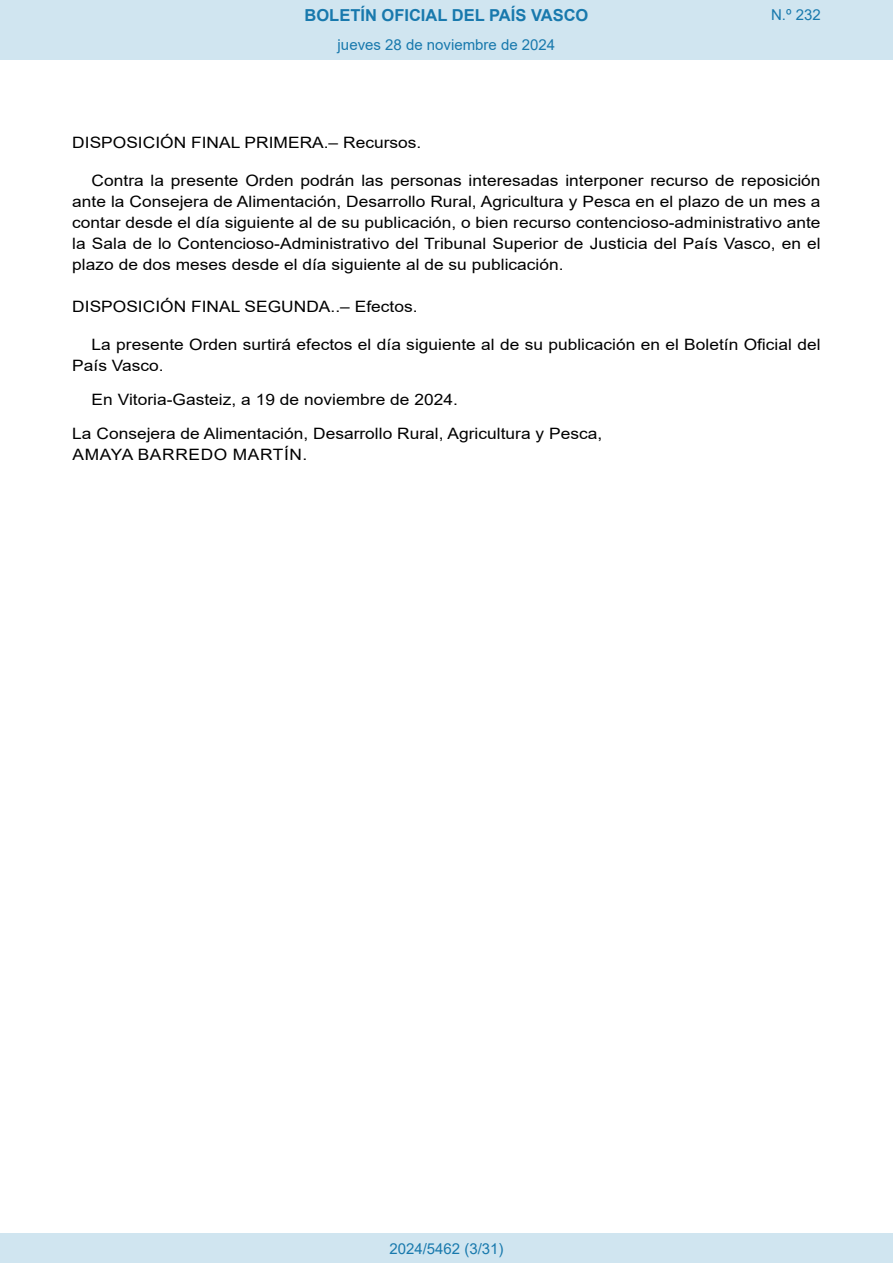
<style>
.page{position:relative;width:893px;height:1263px;background:#fff}
.page>*{position:absolute;margin:0;border:0;box-sizing:border-box;transform-origin:0 0}
.t1{font:700 16.5px "Arial";color:#1879ad}
.BOPVDetalle{font:15.6px/21px "Arial";color:#000;text-align:justify;scale:1.11 1}
.BOPVDisposicionTitulo{font:15.6px "Arial";color:#000;scale:1.11 1}
.BOPVFirmaPuesto{font:15.6px "Arial";color:#000;scale:1.11 1}
.BOPVFirmaLugFec{font:15.6px "Arial";color:#000;scale:1.11 1}
.BOPVFirmaNombre{font:15.6px "Arial";letter-spacing:.035em;color:#000;scale:1.11 1}
.Paginacion_Centro{font:15px "Arial";color:#1879ad}
</style>
<div class="page">
<div style="left:0;top:0;width:893px;height:60px;background:#d0e5f0"></div>
<div style="left:0;top:1233px;width:893px;height:30px;background:#d0e5f0"></div>
<p class="t1" style="left:305px;top:3px;width:285px">BOLETÍN OFICIAL DEL PAÍS VASCO</p>
<p class="Paginacion_Centro" style="left:338px;top:35px;width:219px">jueves 28 de noviembre de 2024</p>
<p class="Paginacion_Centro" style="left:771px;top:5px;width:51px">N.º 232</p>
<p class="BOPVDisposicionTitulo" style="left:72px;top:132px;width:316px">DISPOSICIÓN FINAL PRIMERA.– Recursos.</p>
<p class="BOPVDetalle" style="left:72px;top:170px;width:676px;text-indent:19px">Contra la presente Orden podrán las personas interesadas interponer recurso de reposición ante la Consejera de Alimentación, Desarrollo Rural, Agricultura y Pesca en el plazo de un mes a contar desde el día siguiente al de su publicación, o bien recurso contencioso-administrativo ante la Sala de lo Contencioso-Administrativo del Tribunal Superior de Justicia del País Vasco, en el plazo de dos meses desde el día siguiente al de su publicación.</p>
<p class="BOPVDisposicionTitulo" style="left:72px;top:296px;width:313px">DISPOSICIÓN FINAL SEGUNDA..– Efectos.</p>
<p class="BOPVDetalle" style="left:72px;top:334px;width:676px;text-indent:19px">La presente Orden surtirá efectos el día siguiente al de su publicación en el Boletín Oficial del<br>País Vasco.</p>
<p class="BOPVFirmaLugFec" style="left:92px;top:389px;width:331px">En Vitoria-Gasteiz, a 19 de noviembre de 2024.</p>
<p class="BOPVFirmaPuesto" style="left:72px;top:423px;width:479px">La Consejera de Alimentación, Desarrollo Rural, Agricultura y Pesca,</p>
<p class="BOPVFirmaNombre" style="left:73px;top:444px;width:213px">AMAYA BARREDO MARTÍN.</p>
<p class="Paginacion_Centro" style="left:389px;top:1238px;width:116px">2024/5462 (3/31)</p>
</div>
